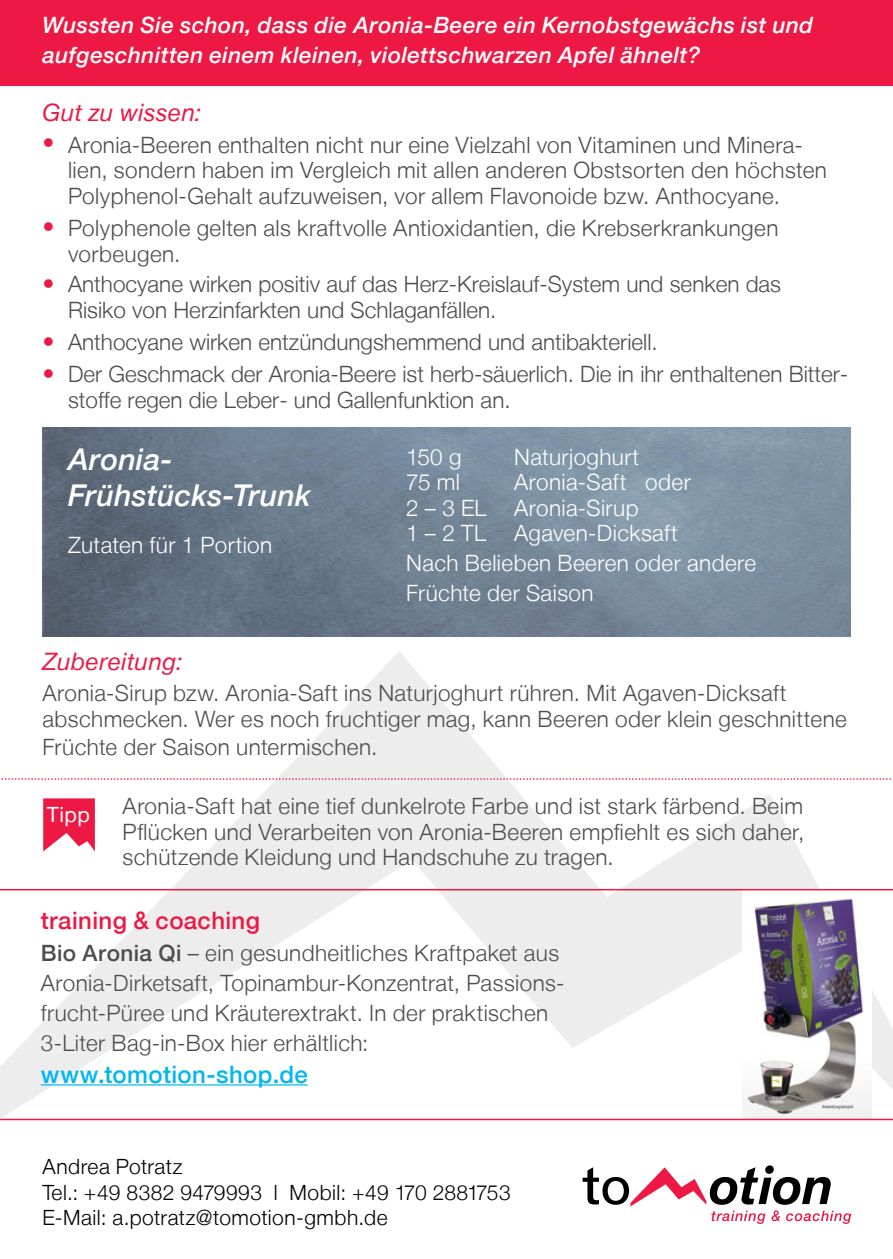
<style>
.page{position:relative;width:893px;height:1259px;background:#fff}
.page>*{position:absolute;margin:0;border:0;box-sizing:border-box;transform-origin:0 0}
.t1{font:italic 500 30px/36px "Helvetica Neue LT";letter-spacing:.01em;color:#fff}
.t2{font:italic 24px "Helvetica Neue LT";letter-spacing:.015em;color:#ed1944}
.t3{font:500 24px "Helvetica Neue LT";letter-spacing:.015em;color:#00b6f1}
.t4{font:500 24px "Helvetica Neue LT";letter-spacing:.015em;color:#ed1944}
.t5{font:300 22.5px/25.5px "Helvetica Neue LT";letter-spacing:.015em;color:#4d4d4f}
.t6{font:300 22.5px/25.5px "Helvetica Neue LT";letter-spacing:.02em;color:#fff}
.t7{font:italic 500 22.5px/30px "Helvetica Neue LT";letter-spacing:.02em;color:#fff}
.t8{font:300 21px/25.5px "Helvetica Neue LT";letter-spacing:.02em;color:#000}
.t9{font:21px "Helvetica Neue LT";color:#fff}
.s1{font-size:24px;color:#ed1944}
.s2{font-weight:500}
</style>
<div class="page">
<svg style="left:0;top:651px;width:893px;height:467px"></svg>
<div style="left:0;top:0;width:893px;height:85px;background:#ed1944"></div>
<img style="left:43px;top:427px;width:807px;height:209px">
<svg style="left:583px;top:1167px;width:268px;height:57px"></svg>
<svg style="left:43px;top:798px;width:52px;height:53px;background:#f04064"></svg>
<svg style="left:0;top:778px;width:893px;height:2px"></svg>
<hr style="left:41px;top:1084px;width:267px;height:1px;background:#00b6f1">
<img style="left:742px;top:890px;width:130px;height:228px">
<hr style="left:0;top:889px;width:893px;height:1px;background:#ed1944">
<hr style="left:0;top:1118px;width:893px;height:2px;background:#ed1944">
<p class="t7" style="left:43px;top:10px;width:772px">Wussten Sie schon, dass die Aronia-Beere ein Kernobstgewächs ist und aufgeschnitten einem kleinen, violettschwarzen Apfel ähnelt?</p>
<p class="t2" style="left:43px;top:98px;width:160px">Gut zu wissen:</p>
<p class="t5" style="left:68px;top:132px;width:760px;text-indent:-26px"><span class="s1">•</span> Aronia-Beeren enthalten nicht nur eine Vielzahl von Vitaminen und Minera&shy;lien, sondern haben im Vergleich mit allen anderen Obstsorten den höchsten<br>Polyphenol-Gehalt aufzuweisen, vor allem Flavonoide bzw. Anthocyane.</p>
<p class="t5" style="left:68px;top:215px;width:712px;text-indent:-26px"><span class="s1">•</span> Polyphenole gelten als kraftvolle Antioxidantien, die Krebserkrankungen vorbeugen.</p>
<p class="t5" style="left:68px;top:271px;width:715px;text-indent:-26px"><span class="s1">•</span> Anthocyane wirken positiv auf das Herz-Kreislauf-System und senken das<br>Risiko von Herzinfarkten und Schlaganfällen.</p>
<p class="t5" style="left:43px;top:329px;width:617px"><span class="s1">•</span> Anthocyane wirken entzündungshemmend und antibakteriell.</p>
<p class="t5" style="left:68px;top:361px;width:782px;text-indent:-26px"><span class="s1">•</span> Der Geschmack der Aronia-Beere ist herb-säuerlich. Die in ihr enthaltenen Bitter&shy;stoffe regen die Leber- und Gallenfunktion an.</p>
<h1 class="t1" style="left:68px;top:441px;width:244px">Aronia-<br>Frühstücks-Trunk</h1>
<p class="t6" style="left:68px;top:531px;width:206px">Zutaten für 1 Portion</p>
<p class="t6" style="left:406px;top:443px;width:57px">150 g</p>
<p class="t6" style="left:514px;top:443px;width:127px">Naturjoghurt</p>
<p class="t6" style="left:406px;top:469px;width:55px">75 ml</p>
<p class="t6" style="left:406px;top:469px;width:286px;text-indent:108px">Aronia-Saft oder<br>2 – 3 EL Aronia-Sirup<br>1 – 2 TL Agaven-Dicksaft</p>
<p class="t6" style="left:406px;top:548px;width:352px;line-height:30px">Nach Belieben Beeren oder andere<br>Früchte der Saison</p>
<p class="t2" style="left:43px;top:647px;width:142px">Zubereitung:</p>
<p class="t5" style="left:43px;top:680px;width:806px">Aronia-Sirup bzw. Aronia-Saft ins Naturjoghurt rühren. Mit Agaven-Dicksaft abschmecken. Wer es noch fruchtiger mag, kann Beeren oder klein geschnittene</p>
<p class="t5" style="left:43px;top:734px;width:336px">Früchte der Saison untermischen.</p>
<p class="t9" style="left:47px;top:802px;width:44px">Tipp</p>
<p class="t5" style="left:123px;top:793px;width:683px;text-align:justify">Aronia-Saft hat eine tief dunkelrote Farbe und ist stark färbend. Beim Pflücken und Verarbeiten von Aronia-Beeren empfiehlt es sich daher, schützende Kleidung und Handschuhe zu tragen.</p>
<p class="t4" style="left:41px;top:906px;width:221px">training &amp; coaching</p>
<p class="t5" style="left:41px;top:937px;width:525px;line-height:30px"><span class="s2">Bio Aronia Qi</span> – ein gesundheitliches Kraftpaket aus Aronia-Dirketsaft, Topinambur-Konzentrat, Passions&shy;frucht-Püree und Kräuterextrakt. In der praktischen 3-Liter Bag-in-Box hier erhältlich:</p>
<p class="t3" style="left:41px;top:1059px;width:268px">www.tomotion-shop.de</p>
<p class="t8" style="left:43px;top:1153px;width:470px">Andrea Potratz<br>Tel.: +49 8382 9479993 l Mobil: +49 170 2881753<br>E-Mail: a.potratz@tomotion-gmbh.de</p>
</div>
